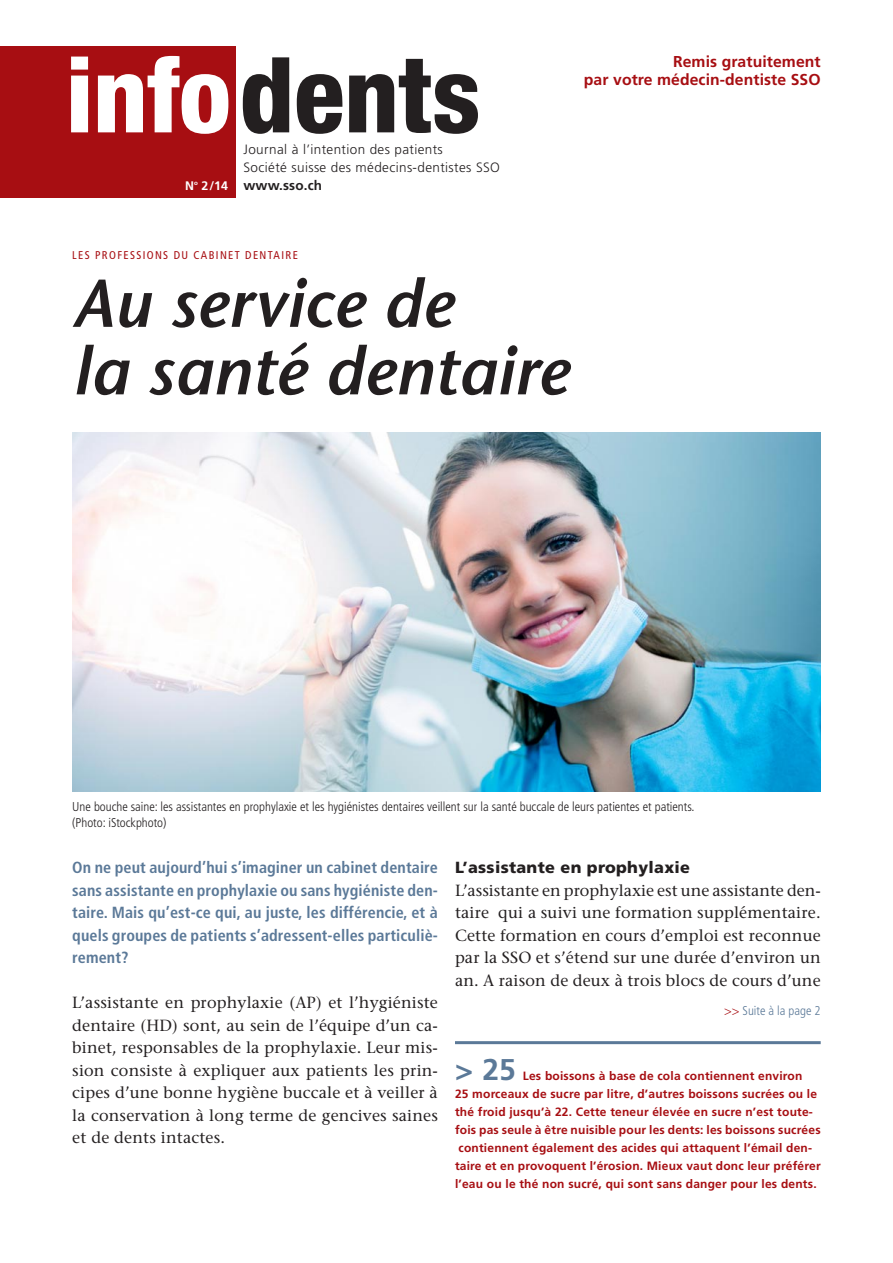
<style>
.page{position:relative;width:893px;height:1263px;background:#fff}
.page>*{position:absolute;margin:0;border:0;box-sizing:border-box;transform-origin:0 0}
.t1{font:800 condensed 105px "Helvetica Neue";color:#231f20}
.t2{font:italic 600 67.5px/67.5px "Stone Sans";color:#231f20}
.t3{font:700 30px "Frutiger";color:#5b7998}
.t4{font:16.2px/22.5px "Stone Serif";letter-spacing:.01em;color:#231f20;text-align:justify}
.t5{font:700 condensed 16.2px/22.5px "Frutiger";letter-spacing:.01em;color:#5b7998;text-align:justify}
.t6{font:900 16.2px "Frutiger";letter-spacing:.02em;color:#231f20}
.t7{font:700 15.75px/18px "Frutiger";letter-spacing:.005em;color:#a70e12;text-align:right}
.t8{font:300 13.5px/18px "Frutiger";letter-spacing:.03em;color:#231f20}
.t9{font:700 13.5px "Frutiger";letter-spacing:.01em;color:#231f20}
.t10{font:300 condensed 12.75px/16.5px "Frutiger";color:#231f20}
.t11{font:300 condensed 12.75px "Frutiger";color:#5b7998}
.t12{font:700 12.3px "Frutiger";color:#fff}
.t13{font:700 12px/18px "Frutiger";letter-spacing:.015em;color:#a70e12}
.t14{font:condensed 11.25px "Frutiger";letter-spacing:.12em;color:#a70e12}
.s1{color:#fff}
.s2{color:#a70e12}
</style>
<div class="page">
<div style="left:0;top:47px;width:236px;height:151px;background:#a70e12"></div>
<hr style="left:455px;top:1041px;width:366px;height:3px;background:#5b7998">
<img style="left:72px;top:432px;width:749px;height:360px">
<h1 class="t1" style="left:66px;top:57px;width:416px"><span class="s1">info</span>dents</h1>
<p class="t8" style="left:243px;top:141px;width:258px">Journal à l’intention des patients<br>Société suisse des médecins-dentistes SSO</p>
<p class="t12" style="left:185px;top:180px;width:45px">N<sup>o</sup> 2/14</p>
<p class="t9" style="left:243px;top:180px;width:80px">www.sso.ch</p>
<p class="t7" style="left:584px;top:54px;width:238px">Remis gratuitement<br>par votre médecin-dentiste SSO</p>
<p class="t14" style="left:72px;top:251px;width:227px">LES PROFESSIONS DU CABINET DENTAIRE</p>
<h2 class="t2" style="left:72px;top:277px;width:498px">Au service de<br>la santé dentaire</h2>
<p class="t10" style="left:72px;top:799px;width:624px">Une bouche saine: les assistantes en prophylaxie et les hygiénistes dentaires veillent sur la santé buccale de leurs patientes et patients. (Photo: iStockphoto)</p>
<p class="t5" style="left:72px;top:857px;width:367px">On ne peut aujourd’hui s’imaginer un cabinet dentaire sans assistante en prophylaxie ou sans hygiéniste den&shy;taire. Mais qu’est-ce qui, au juste, les différencie, et à quels groupes de patients s’adressent-elles particuliè&shy;rement?</p>
<p class="t4" style="left:72px;top:993px;width:367px">L’assistante en prophylaxie (AP) et l’hygiéniste dentaire (HD) sont, au sein de l’équipe d’un ca&shy;binet, responsables de la prophylaxie. Leur mis&shy;sion consiste à expliquer aux patients les prin&shy;cipes d’une bonne hygiène buccale et à veiller à la conservation à long terme de gencives saines et de dents intactes.</p>
<p class="t6" style="left:455px;top:861px;width:237px">L’assistante en prophylaxie</p>
<p class="t4" style="left:455px;top:880px;width:367px">L’assistante en prophylaxie est une assistante den&shy;taire qui a suivi une formation supplémentaire.<br>Cette formation en cours d’emploi est reconnue par la SSO et s’étend sur une durée d’environ un an. A raison de deux à trois blocs de cours d’une</p>
<p class="t11" style="left:724px;top:1005px;width:98px"><span class="s2">&gt;&gt;</span> Suite à la page 2</p>
<h3 class="t3" style="left:455px;top:1057px;width:62px">&gt; 25</h3>
<p class="t13" style="left:455px;top:1068px;width:367px;text-indent:68px">Les boissons à base de cola contiennent environ<br>25 morceaux de sucre par litre, d’autres boissons sucrées ou le thé froid jusqu’à 22. Cette teneur élevée en sucre n’est toute&shy;fois pas seule à être nuisible pour les dents: les boissons sucrées contiennent également des acides qui attaquent l’émail den&shy;taire et en provoquent l’érosion. Mieux vaut donc leur préférer l’eau ou le thé non sucré, qui sont sans danger pour les dents.</p>
</div>
